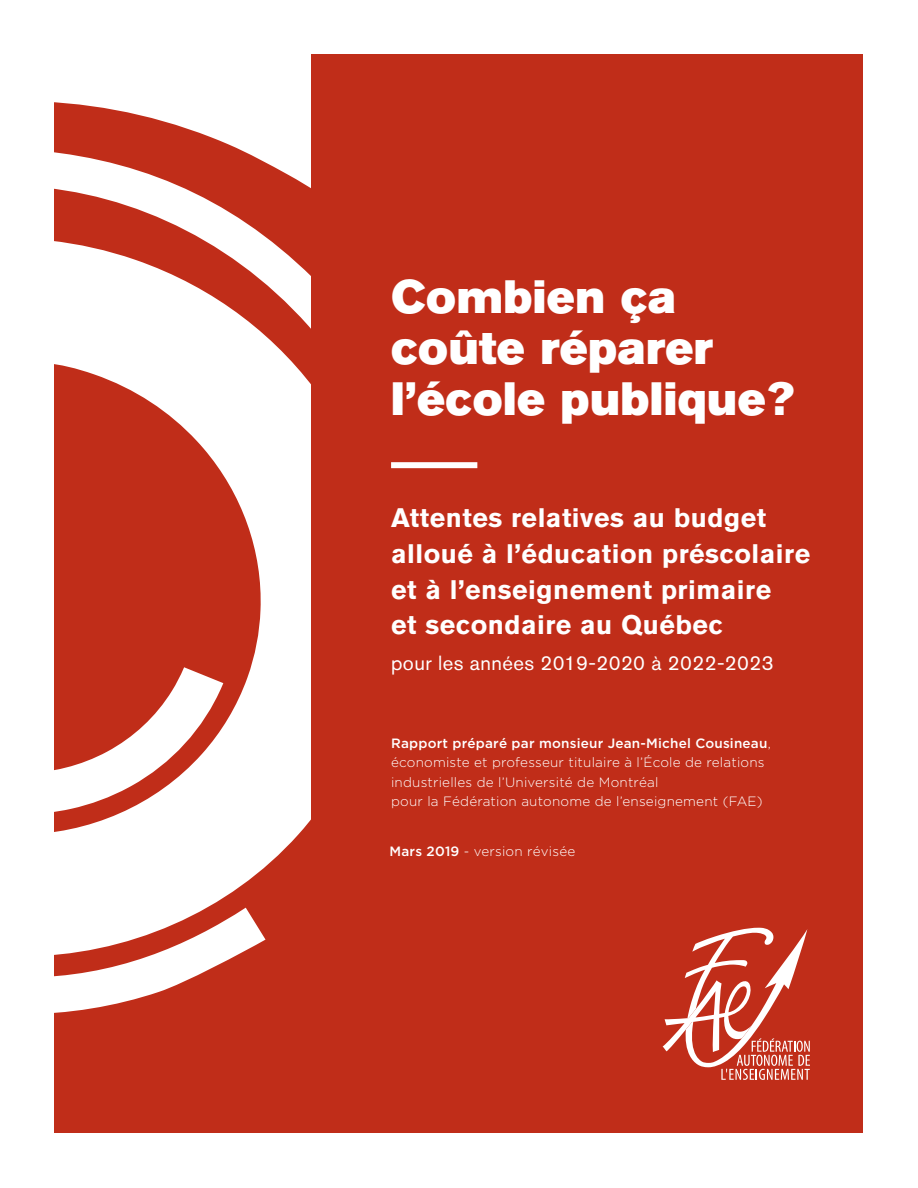
<style>
.page{position:relative;width:918px;height:1188px;background:#fff}
.page>*{position:absolute;margin:0;border:0;box-sizing:border-box;transform-origin:0 0}
.t1{font:46.35px/51px "Akzidenz Grotesk Pro Super";letter-spacing:.01em;color:#fff}
.t2{font:700 26.55px/36px "Akzidenz Grotesk Pro";letter-spacing:.02em;color:#fff}
.t3{font:20.4px "Akzidenz Grotesk Pro";letter-spacing:.02em;color:#fff}
.texte_courant{font:300 13.5px/19.5px "Gotham";letter-spacing:.015em;color:#fff}
.s1{font-weight:500}
</style>
<div class="page">
<div style="left:55px;top:55px;width:808px;height:1078px;background:#c02d19"></div>
<svg style="left:54px;top:55px;width:256px;height:1078px"></svg>
<svg style="left:54px;top:489px;width:212px;height:525px"></svg>
<div style="left:391px;top:462px;width:86px;height:6px;background:#fff"></div>
<svg style="left:663px;top:928px;width:147px;height:152px"></svg>
<p class="t1" style="left:391px;top:272px;width:405px">Combien ça coûte réparer l’école publique?</p>
<p class="t2" style="left:391px;top:499px;width:421px">Attentes relatives au budget alloué à l’éducation préscolaire et à l’enseignement primaire<br>et secondaire au Québec</p>
<p class="t3" style="left:391px;top:650px;width:384px">pour les années 2019-2020 à 2022-2023</p>
<p class="texte_courant" style="left:391px;top:733px;width:381px"><span class="s1">Rapport préparé par monsieur Jean-Michel Cousineau</span>, économiste et professeur titulaire à l’École de relations industrielles de l’Université de Montréal</p>
<p class="texte_courant" style="left:391px;top:792px;width:373px">pour la Fédération autonome de l’enseignement (FAE)</p>
<p class="texte_courant" style="left:390px;top:841px;width:187px"><span class="s1">Mars 2019</span> - version révisée</p>
</div>
